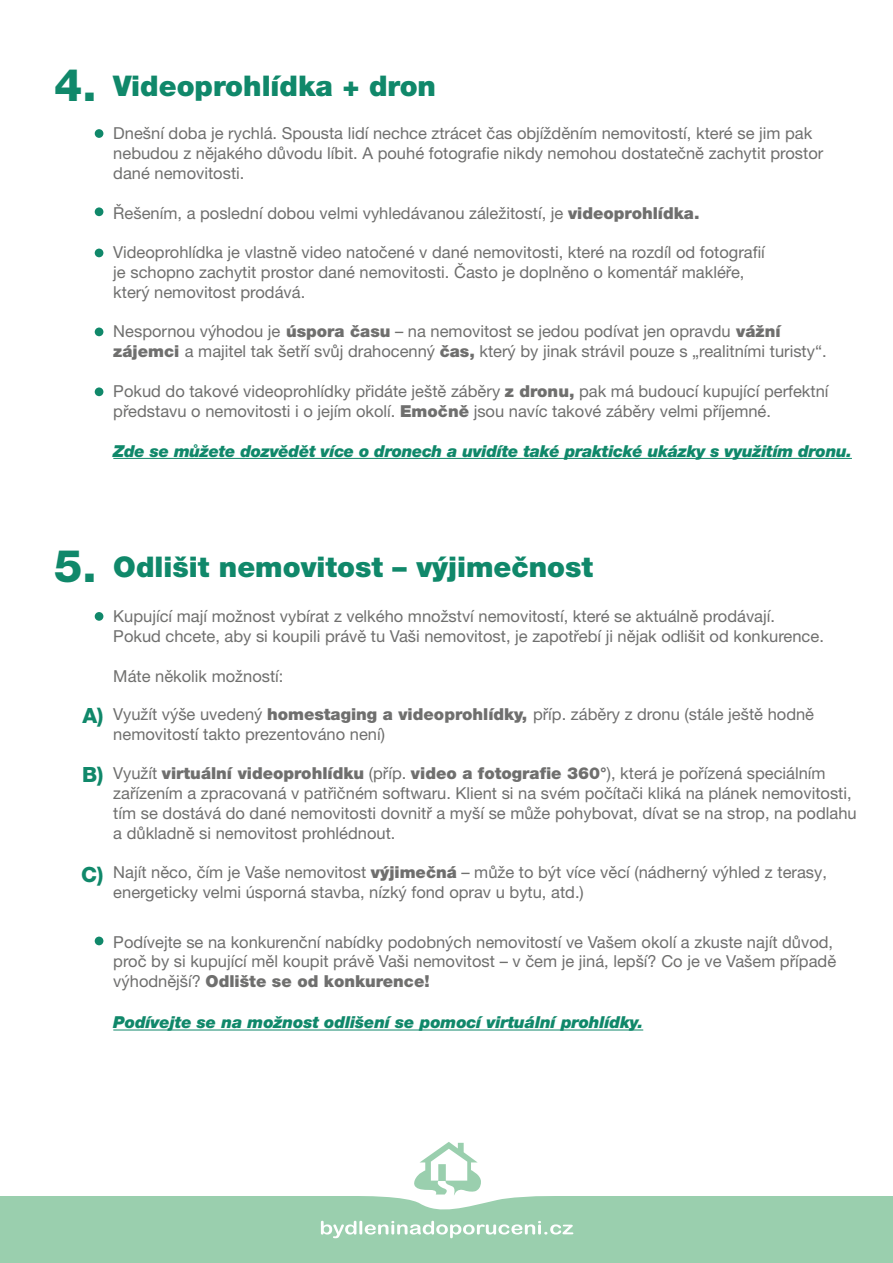
<style>
.page{position:relative;width:893px;height:1263px;background:#fff}
.page>*{position:absolute;margin:0;border:0;box-sizing:border-box;transform-origin:0 0}
.t1{font:900 28.5px "Helvetica Neue CE";color:#10886a}
.t2{font:800 21px "Helvetica Neue CE";color:#10886a}
.t3{font:16.5px/19.8px "Helvetica Neue CE";color:#6f6f6e}
.t4{font:italic 900 16.5px "Helvetica Neue CE";letter-spacing:-.02em;color:#10886a}
.s1{font-weight:800;font-size:45px}
.s2{font-weight:900}
</style>
<div class="page">
<div style="left:95px;top:612px;width:8px;height:9px;background:#10886a;border-radius:50%"></div>
<div style="left:95px;top:936px;width:8px;height:9px;background:#10886a;border-radius:50%"></div>
<hr style="left:113px;top:1029px;width:530px;height:1px;background:#10886a">
<div style="left:0;top:1196px;width:893px;height:67px;background:#9acfae"></div>
<svg style="left:365px;top:1142px;width:181px;height:68px"></svg>
<svg style="left:321px;top:1221px;width:252px;height:17px"></svg>
<div style="left:95px;top:129px;width:8px;height:9px;background:#10886a;border-radius:50%"></div>
<div style="left:95px;top:207px;width:8px;height:9px;background:#10886a;border-radius:50%"></div>
<div style="left:95px;top:249px;width:8px;height:8px;background:#10886a;border-radius:50%"></div>
<div style="left:95px;top:328px;width:8px;height:8px;background:#10886a;border-radius:50%"></div>
<div style="left:95px;top:387px;width:8px;height:9px;background:#10886a;border-radius:50%"></div>
<hr style="left:113px;top:458px;width:739px;height:1px;background:#10886a">
<h1 class="t1" style="left:54px;top:68px;width:384px"><span class="s1">4.</span> Videoprohlídka + dron</h1>
<p class="t3" style="left:113px;top:124px;width:711px">Dnešní doba je rychlá. Spousta lidí nechce ztrácet čas objížděním nemovitostí, které se jim pak nebudou z nějakého důvodu líbit. A pouhé fotografie nikdy nemohou dostatečně zachytit prostor dané nemovitosti.</p>
<p class="t3" style="left:113px;top:203px;width:588px">Řešením, a poslední dobou velmi vyhledávanou záležitostí, je <span class="s2">videoprohlídka.</span></p>
<p class="t3" style="left:113px;top:242px;width:653px">Videoprohlídka je vlastně video natočené v dané nemovitosti, které na rozdíl od fotografií je schopno zachytit prostor dané nemovitosti. Často je doplněno o komentář makléře, který nemovitost prodává.</p>
<p class="t3" style="left:113px;top:322px;width:715px">Nespornou výhodou je <span class="s2">úspora času</span> – na nemovitost se jedou podívat jen opravdu <span class="s2">vážní zájemci</span> a majitel tak šetří svůj drahocenný <span class="s2">čas,</span> který by jinak strávil pouze s „realitními turisty“.</p>
<p class="t3" style="left:113px;top:381px;width:717px">Pokud do takové videoprohlídky přidáte ještě záběry <span class="s2">z dronu,</span> pak má budoucí kupující perfektní představu o nemovitosti i o jejím okolí. <span class="s2">Emočně</span> jsou navíc takové záběry velmi příjemné.</p>
<p class="t4" style="left:113px;top:442px;width:740px">Zde se můžete dozvědět více o dronech a uvidíte také praktické ukázky s využitím dronu.</p>
<h1 class="t1" style="left:54px;top:549px;width:541px"><span class="s1">5.</span> Odlišit nemovitost – výjimečnost</h1>
<p class="t3" style="left:113px;top:606px;width:712px">Kupující mají možnost vybírat z velkého množství nemovitostí, které se aktuálně prodávají.<br>Pokud chcete, aby si koupili právě tu Vaši nemovitost, je zapotřebí ji nějak odlišit od konkurence.</p>
<p class="t3" style="left:113px;top:666px;width:172px">Máte několik možností:</p>
<p class="t2" style="left:82px;top:702px;width:22px">A)</p>
<p class="t2" style="left:82px;top:762px;width:23px">B)</p>
<p class="t2" style="left:81px;top:862px;width:24px">C)</p>
<p class="t3" style="left:113px;top:704px;width:702px">Využít výše uvedený <span class="s2">homestaging a videoprohlídky,</span> příp. záběry z dronu (stále ještě hodně nemovitostí takto prezentováno není)</p>
<p class="t3" style="left:113px;top:764px;width:745px">Využít <span class="s2">virtuální videoprohlídku</span> (příp. <span class="s2">video a fotografie 360°</span>), která je pořízená speciálním zařízením a zpracovaná v patřičném softwaru. Klient si na svém počítači kliká na plánek nemovitosti, tím se dostává do dané nemovitosti dovnitř a myší se může pohybovat, dívat se na strop, na podlahu a důkladně si nemovitost prohlédnout.</p>
<p class="t3" style="left:113px;top:863px;width:715px">Najít něco, čím je Vaše nemovitost <span class="s2">výjimečná</span> – může to být více věcí (nádherný výhled z terasy, energeticky velmi úsporná stavba, nízký fond oprav u bytu, atd.)</p>
<p class="t3" style="left:113px;top:932px;width:724px">Podívejte se na konkurenční nabídky podobných nemovitostí ve Vašem okolí a zkuste najít důvod, proč by si kupující měl koupit právě Vaši nemovitost – v čem je jiná, lepší? Co je ve Vašem případě výhodnější? <span class="s2">Odlište se od konkurence!</span></p>
<p class="t4" style="left:113px;top:1014px;width:531px">Podívejte se na možnost odlišení se pomocí virtuální prohlídky.</p>
</div>
